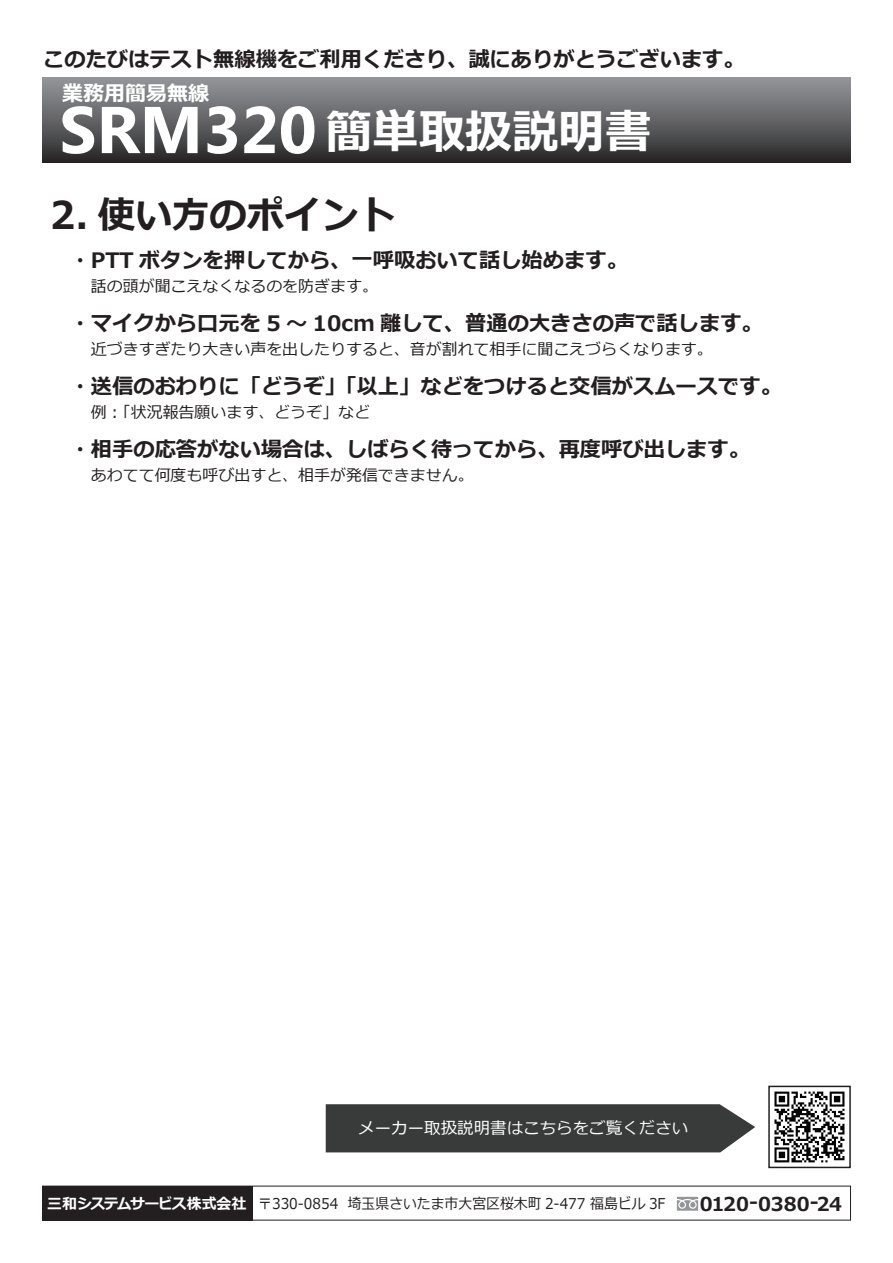
<style>
.page{position:relative;width:893px;height:1263px;background:#fff}
.page>*{position:absolute;margin:0;border:0;box-sizing:border-box;transform-origin:0 0}
.t1{font:700 66px "Microsoft Phags Pa";color:#fff}
.t2{font:700 38.25px "Meiryo";color:#231f20}
.t3{font:700 21.3px "Meiryo";color:#231f20}
.t4{font:700 21px "Meiryo";color:#fff}
.t5{font:700 19.2px "Meiryo";color:#231f20}
.t6{font:16.5px "Meiryo";color:#fff}
.t7{font:15.9px "Meiryo";color:#231f20}
.t8{font:14.85px "Meiryo";color:#231f20;scale:.93 1}
.s1{font-family:"Meiryo";font-size:46.5px}
.s2{font-weight:700;color:#fff}
</style>
<div class="page">
<img style="left:768px;top:1085px;width:83px;height:84px">
<svg style="left:677px;top:1197px;width:21px;height:14px"></svg>
<div style="left:43px;top:1186px;width:210px;height:34px;background:#231f20"></div>
<div style="left:42px;top:1186px;width:809px;height:34px;border:1px solid #231f20"></div>
<div style="left:43px;top:77px;width:807px;height:85px;background:linear-gradient(to bottom,#979a9d,#2b292a)"></div>
<div style="left:326px;top:1104px;width:429px;height:48px;background:#393b3b"></div>
<div style="left:768px;top:1086px;width:83px;height:82px;border:2px solid #231f20"></div>
<p class="t3" style="left:43px;top:44px;width:703px">このたびはテスト無線機をご利用くださり、誠にありがとうございます。</p>
<h1 class="t1" style="left:60px;top:83px;width:593px">SRM320　<span class="s1">簡単取扱説明書</span></h1>
<p class="t4" style="left:62px;top:79px;width:149px">業務用簡易無線</p>
<h2 class="t2" style="left:50px;top:188px;width:347px">2. 使い方のポイント</h2>
<p class="t3" style="left:70px;top:245px;width:560px">・PTT ボタンを押してから、一呼吸おいて話し始めます。</p>
<p class="t7" style="left:75px;top:275px;width:304px">　話の頭が聞こえなくなるのを防ぎます。</p>
<p class="t3" style="left:70px;top:308px;width:695px">・マイクから口元を 5 ～ 10cm 離して、普通の大きさの声で話します。</p>
<p class="t7" style="left:75px;top:338px;width:639px">　近づきすぎたり大きい声を出したりすると、音が割れて相手に聞こえづらくなります。</p>
<p class="t3" style="left:70px;top:371px;width:714px">・送信のおわりに「どうぞ」「以上」などをつけると交信がスムースです。</p>
<p class="t7" style="left:75px;top:401px;width:296px">　例︓「状況報告願います、どうぞ」など</p>
<p class="t3" style="left:70px;top:434px;width:682px">・相手の応答がない場合は、しばらく待ってから、再度呼び出します。</p>
<p class="t7" style="left:75px;top:464px;width:400px">　あわてて何度も呼び出すと、相手が発信できません。</p>
<p class="t6" style="left:358px;top:1117px;width:331px">メーカー取扱説明書はこちらをご覧ください</p>
<p class="t8" style="left:47px;top:1193px;width:666px"><span class="s2">三和システムサービス株式会社</span> 〒330-0854 埼玉県さいたま市大宮区桜木町 2-477 福島ビル 3F</p>
<p class="t5" style="left:700px;top:1190px;width:144px">0120-0380-24</p>
</div>
